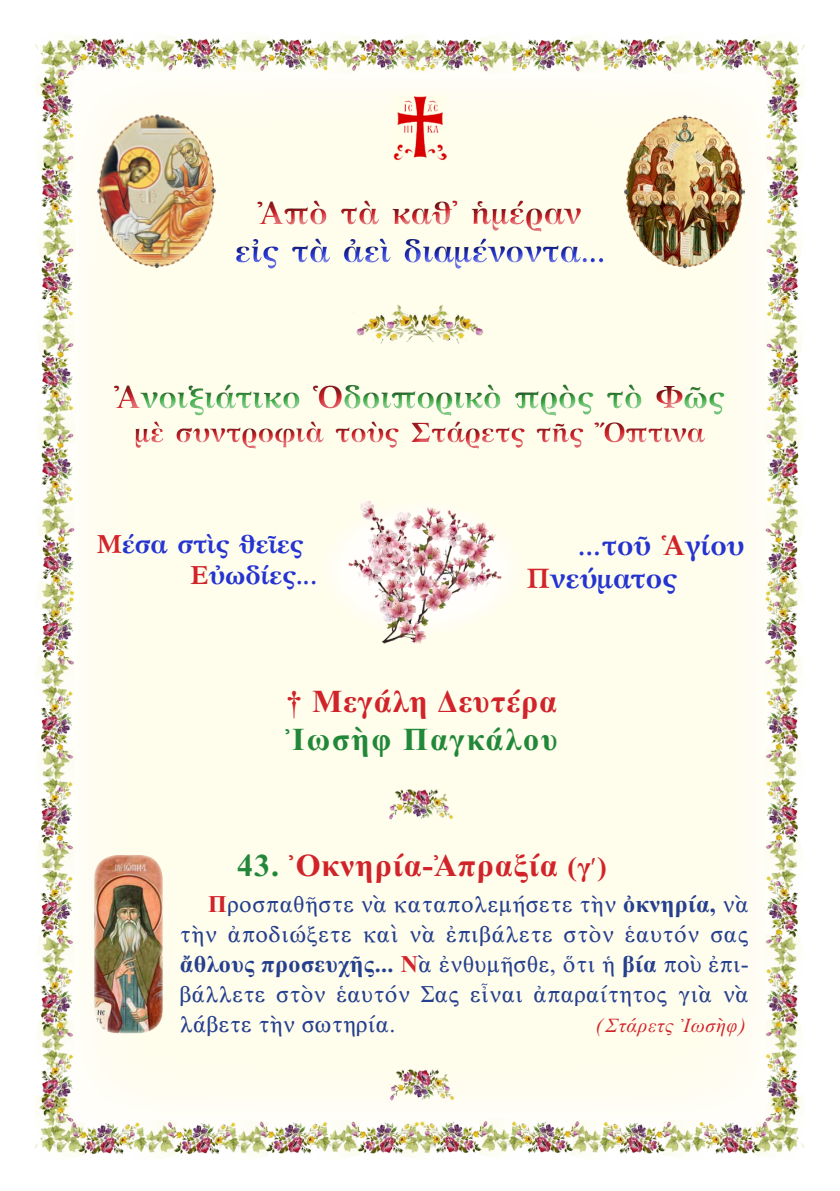
<style>
.page{position:relative;width:840px;height:1191px;background:#fff}
.page>*{position:absolute;margin:0;border:0;box-sizing:border-box;transform-origin:0 0}
.t1{font:32px "CTOS New Times Bold Test 1";letter-spacing:.03em;color:#d1232a}
.t2{font:700 32px "GFS Artemisia";color:#40ae49}
.t3{font:700 32px "GFS Artemisia";color:#2534d0}
.t4{font:700 32px "GFS Artemisia";color:#d1232a}
.t5{font:32px "CTOS New Times Bold Test 1";letter-spacing:.06em;color:#228839}
.t6{font:700 28px "GFS Artemisia";color:#d1232a}
.t7{font:700 28px/33.6px "GFS Artemisia";color:#2534d0}
.t8{font:700 26px "GFS Artemisia";letter-spacing:-.01em;color:#2534d0}
.t9{font:24px/30px "CTOS New Times Roman Test 1";letter-spacing:.01em;color:#253f8e;text-align:justify}
.t10{font:20px "CTOS New Times Italic Test 1";letter-spacing:.04em;color:#d1232a}
.s1{color:#d1232a}
.s2{color:#228839}
.s3{font-size:28px}
.s4{font-family:"CTOS New Times Bold Test 1";color:#d1232a}
.s5{font-family:"CTOS New Times Bold Test 1"}
</style>
<div class="page">
<img style="left:35px;top:35px;width:770px;height:1122px">
<img style="left:393px;top:96px;width:53px;height:65px">
<div style="left:225px;top:191px;width:391px;height:86px;background:#fffdec"></div>
<div style="left:222px;top:186px;width:392px;height:84px;background:#231f20;opacity:.75"></div>
<div style="left:100px;top:371px;width:636px;height:86px;background:#231f20;opacity:.75"></div>
<img style="left:96px;top:110px;width:122px;height:158px">
<img style="left:624px;top:114px;width:119px;height:155px">
<img style="left:350px;top:301px;width:135px;height:47px">
<img style="left:385px;top:785px;width:71px;height:37px">
<div style="left:322px;top:501px;width:199px;height:134px;background:#fffdf1;border-radius:50%"></div>
<img style="left:344px;top:484px;width:159px;height:162px">
<img style="left:386px;top:1065px;width:71px;height:37px">
<img style="left:94px;top:855px;width:69px;height:178px">
<h1 class="t4" style="left:258px;top:186px;width:325px">Ἀπὸ τὰ καθ᾿ ἡμέραν</h1>
<h1 class="t3" style="left:235px;top:225px;width:371px">εἰς τὰ ἀεὶ διαμένοντα...</h1>
<h1 class="t2" style="left:115px;top:370px;width:611px"><span class="s1">Ἀ</span>νοιξιάτικο <span class="s1">Ὁ</span>δοιπορικὸ πρὸς τὸ <span class="s1">Φ</span>ῶς</h1>
<p class="t6" style="left:135px;top:409px;width:571px">μὲ συντροφιὰ τοὺς Στάρετς τῆς Ὄπτινα</p>
<p class="t8" style="left:96px;top:522px;width:208px"><span class="s1">Μ</span>έσα στὶς θεῖες</p>
<p class="t8" style="left:190px;top:554px;width:128px"><span class="s1">Ε</span>ὐωδίες...</p>
<p class="t7" style="left:526px;top:525px;width:219px;text-indent:52px">...τοῦ <span class="s1">Ἁ</span>γίου<br><span class="s1">Π</span>νεύματος</p>
<p class="t1" style="left:286px;top:683px;width:272px">† Μεγάλη Δευτέρα</p>
<p class="t5" style="left:285px;top:721px;width:273px">Ἰωσὴφ Παγκάλου</p>
<p class="t1" style="left:237px;top:847px;width:371px"><span class="s2">43.</span> Ὀκνηρία-Ἀπραξία <span class="s3">(γ´)</span></p>
<p class="t9" style="left:208px;top:889px;width:542px"><span class="s4">Π</span>ροσπαθῆστε νὰ καταπολεμήσετε τὴν <span class="s5">ὀκνηρία,</span> νὰ</p>
<p class="t9" style="left:180px;top:919px;width:570px">τὴν ἀποδιώξετε καὶ νὰ ἐπιβάλετε στὸν ἑαυτόν σας <span class="s5">ἄθλους προσευχῆς...</span> <span class="s4">Ν</span>ὰ ἐνθυμῆσθε, ὅτι ἡ <span class="s5">βία</span> ποὺ ἐπι&shy;βάλλετε στὸν ἑαυτόν Σας εἶναι ἀπαραίτητος γιὰ νὰ λάβετε τὴν σωτηρία.</p>
<p class="t10" style="left:595px;top:1014px;width:151px">( Στάρετς Ἰωσὴφ)</p>
</div>
